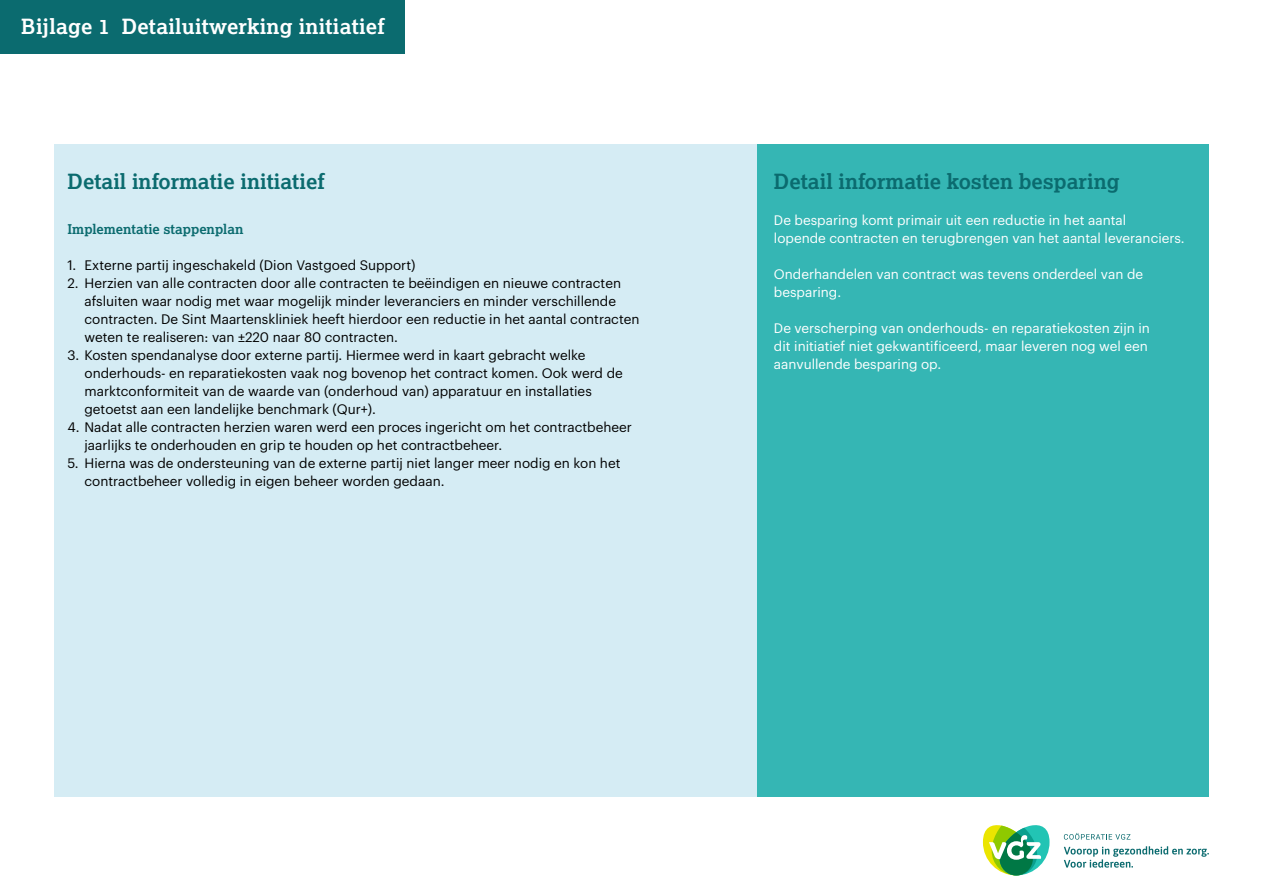
<style>
.page{position:relative;width:1263px;height:893px;background:#fff}
.page>*{position:absolute;margin:0;border:0;box-sizing:border-box;transform-origin:0 0}
._0_Aanbieder{font:700 21px "Lexia";letter-spacing:.01em;color:#fff}
._4_tussenkop_kader{font:700 21px "Lexia";color:#0b6b6f}
._1_Titel{font:700 21px "Lexia";color:#0b6b6f}
.t1{font:13.5px/18px "Graphik";color:#000}
._5_body_wit{font:13.5px/18px "Graphik";color:#fff}
._2_tussenkop{font:700 13.5px "Lexia";color:#0b6b6f}
</style>
<div class="page">
<div style="left:54px;top:144px;width:1155px;height:652px;background:#d5ecf4"></div>
<div style="left:758px;top:144px;width:451px;height:652px;background:#35b6b4"></div>
<svg style="left:1064px;top:833px;width:66px;height:7px"></svg>
<svg style="left:1064px;top:846px;width:145px;height:22px"></svg>
<svg style="left:982px;top:825px;width:68px;height:51px"></svg>
<div style="left:0;top:0;width:405px;height:54px;background:#0b6b6f"></div>
<p class="_0_Aanbieder" style="left:21px;top:13px;width:365px">Bijlage 1 Detailuitwerking initiatief</p>
<p class="_1_Titel" style="left:68px;top:168px;width:259px">Detail informatie initiatief</p>
<p class="_2_tussenkop" style="left:68px;top:221px;width:177px">Implementatie stappenplan</p>
<p class="t1" style="left:68px;top:255px;width:349px">1. Externe partij ingeschakeld (Dion Vastgoed Support)</p>
<p class="t1" style="left:85px;top:273px;width:556px;text-indent:-17px">2. Herzien van alle contracten door alle contracten te beëindigen en nieuwe contracten afsluiten waar nodig met waar mogelijk minder leveranciers en minder verschillende contracten. De Sint Maartenskliniek heeft hierdoor een reductie in het aantal contracten weten te realiseren: van ±220 naar 80 contracten.</p>
<p class="t1" style="left:85px;top:345px;width:540px;text-indent:-17px">3. Kosten spendanalyse door externe partij. Hiermee werd in kaart gebracht welke onderhouds- en reparatiekosten vaak nog bovenop het contract komen. Ook werd de marktconformiteit van de waarde van (onderhoud van) apparatuur en installaties getoetst aan een landelijke benchmark (Qur+).</p>
<p class="t1" style="left:85px;top:417px;width:549px;text-indent:-17px">4. Nadat alle contracten herzien waren werd een proces ingericht om het contractbeheer jaarlijks te onderhouden en grip te houden op het contractbeheer.</p>
<p class="t1" style="left:85px;top:453px;width:537px;text-indent:-17px">5. Hierna was de ondersteuning van de externe partij niet langer meer nodig en kon het contractbeheer volledig in eigen beheer worden gedaan.</p>
<p class="_4_tussenkop_kader" style="left:774px;top:168px;width:347px">Detail informatie kosten besparing</p>
<p class="_5_body_wit" style="left:774px;top:210px;width:412px">De besparing komt primair uit een reductie in het aantal<br>lopende contracten en terugbrengen van het aantal leveranciers.</p>
<p class="_5_body_wit" style="left:774px;top:264px;width:371px">Onderhandelen van contract was tevens onderdeel van de besparing.</p>
<p class="_5_body_wit" style="left:774px;top:318px;width:377px">De verscherping van onderhouds- en reparatiekosten zijn in dit initiatief niet gekwantificeerd, maar leveren nog wel een aanvullende besparing op.</p>
</div>
